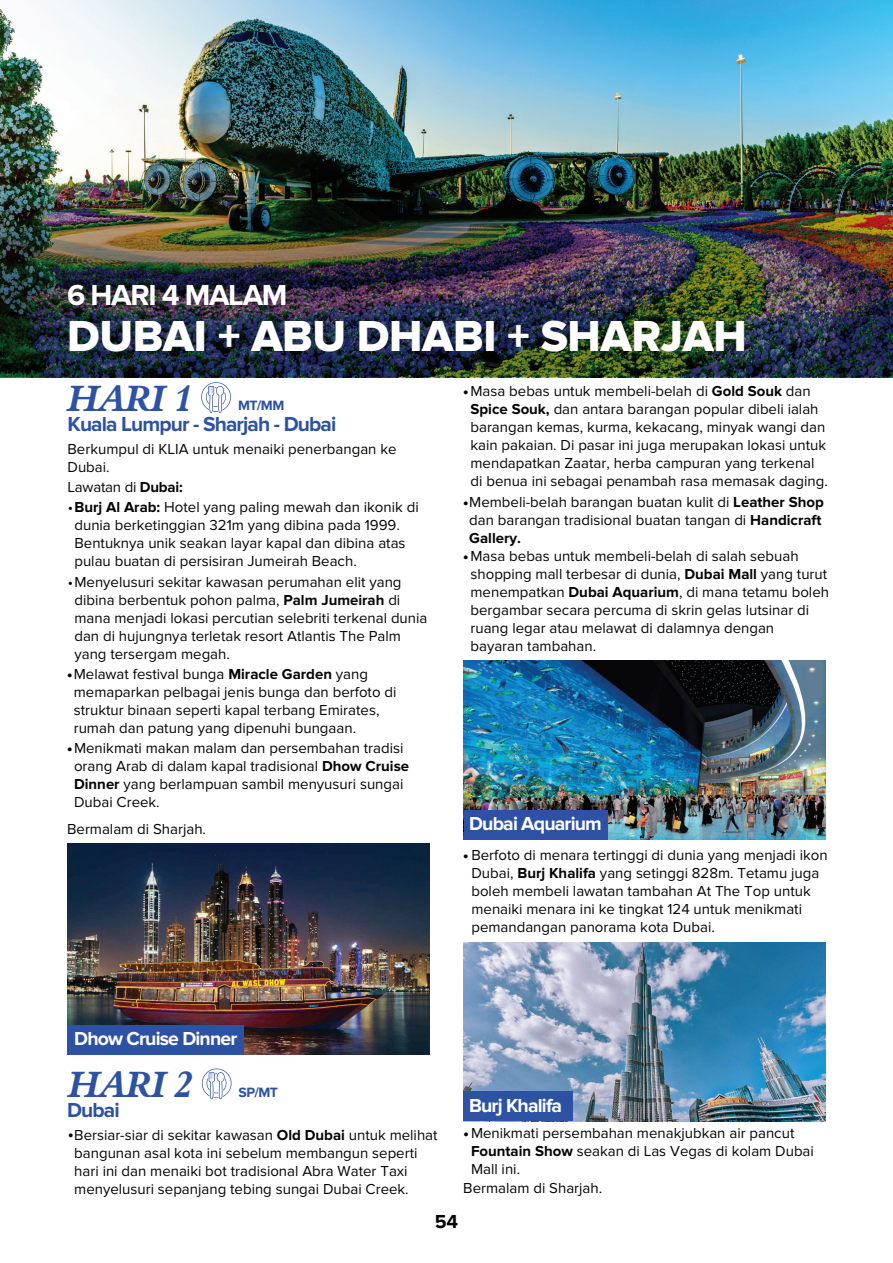
<style>
.page{position:relative;width:893px;height:1263px;background:#fff}
.page>*{position:absolute;margin:0;border:0;box-sizing:border-box;transform-origin:0 0}
.t1{font:45px "Proxima Nova Extrabld";letter-spacing:-.01em;color:#fff}
.t2{font:37.5px "Aldine 401 BT Bold Italic A";letter-spacing:-.01em;color:#2e52a3}
.t3{font:700 30px "Proxima Nova";letter-spacing:-.045em;color:#fff}
.t4{font:700 21px "Proxima Nova";letter-spacing:-.045em;color:#2e52a3}
.t5{font:700 19.5px "Proxima Nova";letter-spacing:-.045em;color:#fff}
.t6{font:700 19.5px "Proxima Nova";color:#050504}
.t7{font:15px/18px "Proxima Nova";color:#040504}
.t8{font:15px/18px "Proxima Nova";color:#050504}
.t9{font:700 13.95px "Proxima Nova";letter-spacing:-.045em;color:#2e52a3}
.s1{font-weight:700}
.s2{color:#040503}
.s3{font-weight:900}
</style>
<div class="page">
<img style="left:0;top:0;width:893px;height:377px">
<img style="left:0;top:177px;width:893px;height:199px">
<svg style="left:201px;top:1068px;width:31px;height:31px"></svg>
<svg style="left:201px;top:382px;width:30px;height:31px"></svg>
<img style="left:68px;top:844px;width:362px;height:211px">
<div style="left:67px;top:1025px;width:177px;height:30px;background:#2e52a3"></div>
<img style="left:463px;top:660px;width:363px;height:179px">
<div style="left:463px;top:810px;width:144px;height:29px;background:#2e52a3"></div>
<img style="left:463px;top:942px;width:363px;height:179px">
<div style="left:463px;top:1091px;width:110px;height:30px;background:#2e52a3"></div>
<h3 class="t3" style="left:67px;top:278px;width:222px">6 HARI 4 MALAM</h3>
<h1 class="t1" style="left:67px;top:310px;width:681px">DUBAI + ABU DHABI + SHARJAH</h1>
<h2 class="t2" style="left:68px;top:375px;width:126px">HARI 1</h2>
<p class="t9" style="left:238px;top:397px;width:48px">MT/MM</p>
<h3 class="t4" style="left:68px;top:412px;width:270px">Kuala Lumpur - Sharjah - Dubai</h3>
<p class="t8" style="left:68px;top:440px;width:331px">Berkumpul di KLIA untuk menaiki penerbangan ke<br>Dubai.</p>
<p class="t8" style="left:67px;top:478px;width:117px">Lawatan di <span class="s1">Dubai:</span></p>
<p class="t7" style="left:74px;top:498px;width:346px;text-indent:-7px"><span class="s2">•</span><span class="s1">Burj Al Arab:</span> Hotel yang paling mewah dan ikonik di dunia berketinggian 321m yang dibina pada 1999.<br>Bentuknya unik seakan layar kapal dan dibina atas pulau buatan di persisiran Jumeirah Beach.</p>
<p class="t7" style="left:68px;top:573px;width:335px"><span class="s2">•</span>Menyelusuri sekitar kawasan perumahan elit yang</p>
<p class="t7" style="left:74px;top:591px;width:354px">dibina berbentuk pohon palma, <span class="s1">Palm Jumeirah</span> di mana menjadi lokasi percutian selebriti terkenal dunia dan di hujungnya terletak resort Atlantis The Palm yang tersergam megah.</p>
<p class="t7" style="left:67px;top:665px;width:302px"><span class="s3">•</span>Melawat festival bunga <span class="s1">Miracle Garden</span> yang</p>
<p class="t7" style="left:74px;top:683px;width:324px">memaparkan pelbagai jenis bunga dan berfoto di struktur binaan seperti kapal terbang Emirates, rumah dan patung yang dipenuhi bungaan.</p>
<p class="t7" style="left:67px;top:739px;width:338px"><span class="s3">•</span>Menikmati makan malam dan persembahan tradisi</p>
<p class="t7" style="left:74px;top:757px;width:337px">orang Arab di dalam kapal tradisional <span class="s1">Dhow Cruise<br>Dinner</span> yang berlampuan sambil menyusuri sungai<br>Dubai Creek.</p>
<p class="t7" style="left:67px;top:820px;width:140px">Bermalam di Sharjah.</p>
<p class="t7" style="left:463px;top:383px;width:349px"><span class="s3">•</span>Masa bebas untuk membeli-belah di <span class="s1">Gold Souk</span> dan</p>
<p class="t7" style="left:470px;top:401px;width:359px"><span class="s1">Spice Souk,</span> dan antara barangan popular dibeli ialah barangan kemas, kurma, kekacang, minyak wangi dan kain pakaian. Di pasar ini juga merupakan lokasi untuk mendapatkan Zaatar, herba campuran yang terkenal di benua ini sebagai penambah rasa memasak daging.</p>
<p class="t7" style="left:469px;top:511px;width:354px">dan barangan tradisional buatan tangan di <span class="s1">Handicraft<br>Gallery.</span></p>
<p class="t7" style="left:470px;top:566px;width:360px">shopping mall terbesar di dunia, <span class="s1">Dubai Mall</span> yang turut menempatkan <span class="s1">Dubai Aquarium</span>, di mana tetamu boleh bergambar secara percuma di skrin gelas lutsinar di ruang legar atau melawat di dalamnya dengan bayaran tambahan.</p>
<p class="t7" style="left:463px;top:493px;width:362px"><span class="s3">•</span>Membeli-belah barangan buatan kulit di <span class="s1">Leather Shop</span></p>
<p class="t7" style="left:463px;top:548px;width:337px"><span class="s3">•</span>Masa bebas untuk membeli-belah di salah sebuah</p>
<h3 class="t5" style="left:469px;top:812px;width:134px">Dubai Aquarium</h3>
<p class="t7" style="left:463px;top:846px;width:366px"><span class="s3">•</span> Berfoto di menara tertinggi di dunia yang menjadi ikon</p>
<p class="t7" style="left:471px;top:864px;width:349px">Dubai, <span class="s1">Burj Khalifa</span> yang setinggi 828m. Tetamu juga boleh membeli lawatan tambahan At The Top untuk menaiki menara ini ke tingkat 124 untuk menikmati pemandangan panorama kota Dubai.</p>
<h3 class="t5" style="left:74px;top:1028px;width:165px">Dhow Cruise Dinner</h3>
<h2 class="t2" style="left:69px;top:1061px;width:126px">HARI 2</h2>
<h3 class="t4" style="left:67px;top:1098px;width:54px">Dubai</h3>
<p class="t9" style="left:239px;top:1084px;width:41px">SP/MT</p>
<p class="t7" style="left:68px;top:1126px;width:371px"><span class="s3">•</span>Bersiar-siar di sekitar kawasan <span class="s1">Old Dubai</span> untuk melihat</p>
<p class="t7" style="left:74px;top:1144px;width:345px">bangunan asal kota ini sebelum membangun seperti hari ini dan menaiki bot tradisional Abra Water Taxi menyelusuri sepanjang tebing sungai Dubai Creek.</p>
<h3 class="t5" style="left:469px;top:1094px;width:95px">Burj Khalifa</h3>
<p class="t7" style="left:463px;top:1125px;width:332px"><span class="s3">•</span>Menikmati persembahan menakjubkan air pancut</p>
<p class="t7" style="left:471px;top:1143px;width:344px"><span class="s1">Fountain Show</span> seakan di Las Vegas di kolam Dubai<br>Mall ini.</p>
<p class="t7" style="left:463px;top:1179px;width:140px">Bermalam di Sharjah.</p>
<h3 class="t6" style="left:435px;top:1210px;width:25px">54</h3>
</div>
